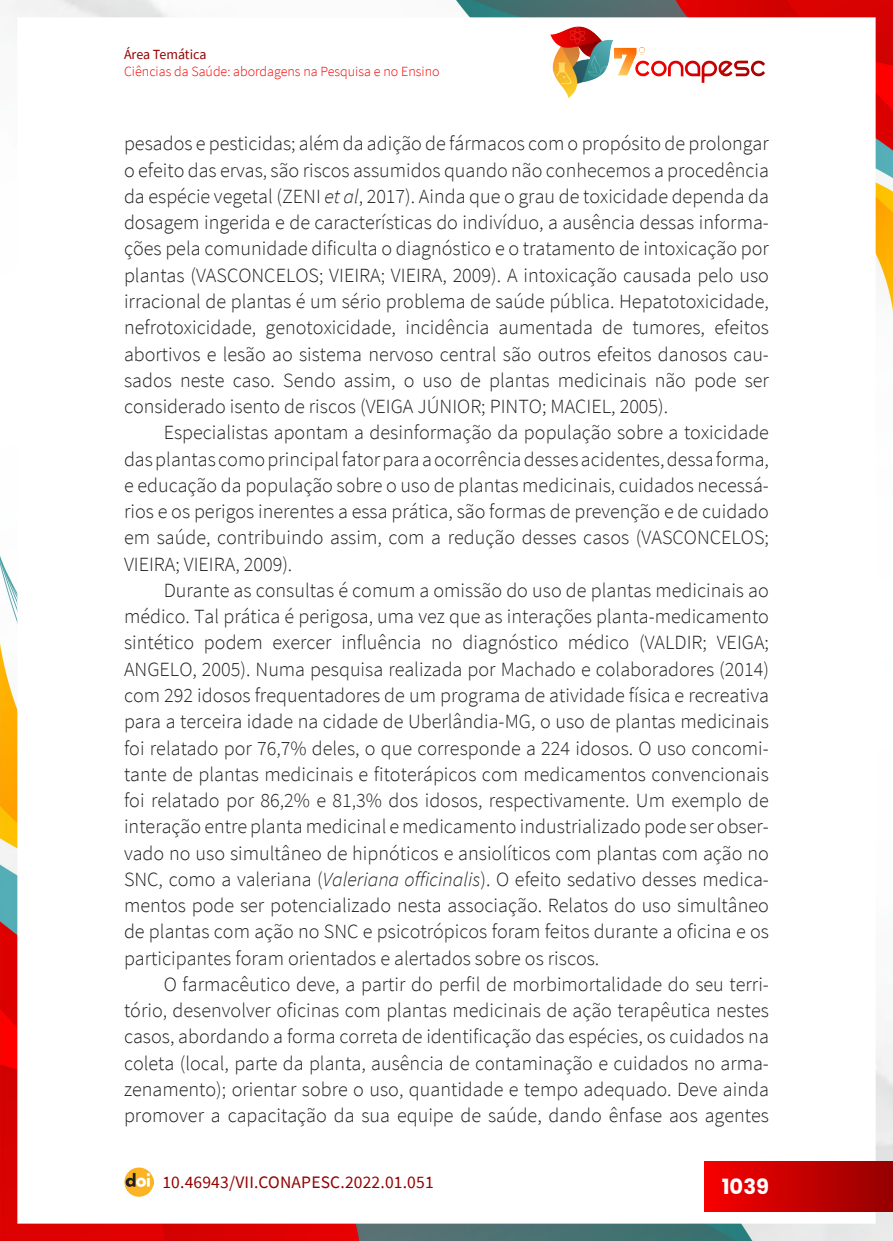
<style>
.page{position:relative;width:893px;height:1241px;background:#fff}
.page>*{position:absolute;margin:0;border:0;box-sizing:border-box;transform-origin:0 0}
.t1{font:700 21px "Poppins";color:#fff}
._7_CORPO{font:300 20.12px/26.2px "Source Sans Pro";color:#231f20;text-align:justify}
.t2{font:17.5px "Source Sans Pro";letter-spacing:.01em;color:#940000}
.t3{font:300 14px "Source Sans Pro";color:#f80000}
.t4{font:14px "Source Sans Pro";letter-spacing:-.005em;color:#940000}
.s1{font-style:italic}
</style>
<div class="page">
<img style="left:0;top:0;width:893px;height:1240px">
<div style="left:17px;top:17px;width:859px;height:1206px;background:#fff"></div>
<img style="left:124px;top:1167px;width:30px;height:29px">
<div style="left:704px;top:1161px;width:189px;height:49px;background:linear-gradient(to right,#f80000,#950000)"></div>
<img style="left:550px;top:26px;width:215px;height:72px">
<p class="t4" style="left:124px;top:45px;width:84px">Área Temática</p>
<p class="t3" style="left:124px;top:62px;width:317px">Ciências da Saúde: abordagens na Pesquisa e no Ensino</p>
<p class="_7_CORPO" style="left:124px;top:130px;width:646px">pesados e pesticidas; além da adição de fármacos com o propósito de prolongar o efeito das ervas, são riscos assumidos quando não conhecemos a procedência da espécie vegetal (ZENI <span class="s1">et al</span>, 2017). Ainda que o grau de toxicidade dependa da dosagem ingerida e de características do indivíduo, a ausência dessas informa&shy;ções pela comunidade dificulta o diagnóstico e o tratamento de intoxicação por plantas (VASCONCELOS; VIEIRA; VIEIRA, 2009). A intoxicação causada pelo uso irracional de plantas é um sério problema de saúde pública. Hepatotoxicidade, nefrotoxicidade, genotoxicidade, incidência aumentada de tumores, efeitos abortivos e lesão ao sistema nervoso central são outros efeitos danosos cau&shy;sados neste caso. Sendo assim, o uso de plantas medicinais não pode ser considerado isento de riscos (VEIGA JÚNIOR; PINTO; MACIEL, 2005).</p>
<p class="_7_CORPO" style="left:124px;top:419px;width:646px;text-indent:40px">Especialistas apontam a desinformação da população sobre a toxicidade das plantas como principal fator para a ocorrência desses acidentes, dessa forma, e educação da população sobre o uso de plantas medicinais, cuidados necessá&shy;rios e os perigos inerentes a essa prática, são formas de prevenção e de cuidado em saúde, contribuindo assim, com a redução desses casos (VASCONCELOS; VIEIRA; VIEIRA, 2009).</p>
<p class="_7_CORPO" style="left:124px;top:577px;width:646px;text-indent:40px">Durante as consultas é comum a omissão do uso de plantas medicinais ao médico. Tal prática é perigosa, uma vez que as interações planta-medicamento sintético podem exercer influência no diagnóstico médico (VALDIR; VEIGA; ANGELO, 2005). Numa pesquisa realizada por Machado e colaboradores (2014) com 292 idosos frequentadores de um programa de atividade física e recreativa para a terceira idade na cidade de Uberlândia-MG, o uso de plantas medicinais foi relatado por 76,7% deles, o que corresponde a 224 idosos. O uso concomi&shy;tante de plantas medicinais e fitoterápicos com medicamentos convencionais foi relatado por 86,2% e 81,3% dos idosos, respectivamente. Um exemplo de interação entre planta medicinal e medicamento industrializado pode ser obser&shy;vado no uso simultâneo de hipnóticos e ansiolíticos com plantas com ação no SNC, como a valeriana (<span class="s1">Valeriana officinalis</span>). O efeito sedativo desses medica&shy;mentos pode ser potencializado nesta associação. Relatos do uso simultâneo de plantas com ação no SNC e psicotrópicos foram feitos durante a oficina e os participantes foram orientados e alertados sobre os riscos.</p>
<p class="_7_CORPO" style="left:124px;top:970px;width:646px;text-indent:40px">O farmacêutico deve, a partir do perfil de morbimortalidade do seu terri&shy;tório, desenvolver oficinas com plantas medicinais de ação terapêutica nestes casos, abordando a forma correta de identificação das espécies, os cuidados na coleta (local, parte da planta, ausência de contaminação e cuidados no arma&shy;zenamento); orientar sobre o uso, quantidade e tempo adequado. Deve ainda promover a capacitação da sua equipe de saúde, dando ênfase aos agentes</p>
<p class="t2" style="left:162px;top:1170px;width:273px">10.46943/VII.CONAPESC.2022.01.051</p>
<p class="t1" style="left:722px;top:1173px;width:49px">1039</p>
</div>
